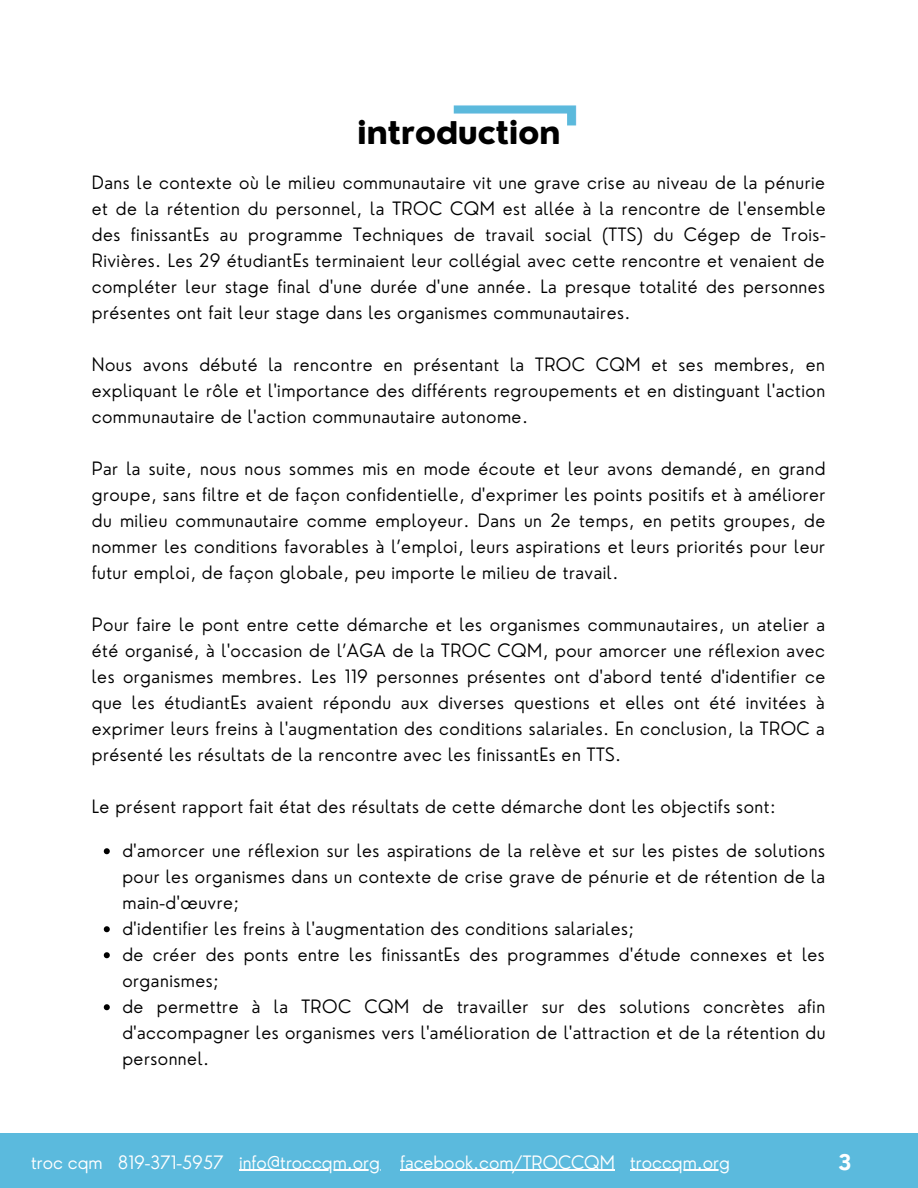
<style>
.page{position:relative;width:918px;height:1188px;background:#fff}
.page>*{position:absolute;margin:0;border:0;box-sizing:border-box;transform-origin:0 0}
.t1{font:800 30.45px "Nourd";letter-spacing:-.02em;color:#000}
.t2{font:700 21px "Nourd";color:#fff}
.t3{font:300 18px/26px "Nourd";letter-spacing:.025em;color:#000;text-align:justify}
.t4{font:300 18px "Nourd";color:#fff}
</style>
<div class="page">
<div style="left:0;top:1133px;width:918px;height:55px;background:#5bbadd"></div>
<img style="left:453px;top:105px;width:124px;height:21px">
<svg style="left:104px;top:848px;width:6px;height:6px"></svg>
<svg style="left:104px;top:926px;width:6px;height:6px"></svg>
<svg style="left:104px;top:952px;width:6px;height:6px"></svg>
<svg style="left:104px;top:1004px;width:6px;height:6px"></svg>
<hr style="left:239px;top:1170px;width:141px;height:1px;background:#fff">
<hr style="left:400px;top:1170px;width:215px;height:1px;background:#fff">
<hr style="left:630px;top:1170px;width:100px;height:1px;background:#fff">
<h1 class="t1" style="left:357px;top:114px;width:205px">introduction</h1>
<p class="t3" style="left:92px;top:170px;width:735px">Dans le contexte où le milieu communautaire vit une grave crise au niveau de la pénurie et de la rétention du personnel, la TROC CQM est allée à la rencontre de l'ensemble des finissantEs au programme Techniques de travail social (TTS) du Cégep de Trois-Rivières. Les 29 étudiantEs terminaient leur collégial avec cette rencontre et venaient de compléter leur stage final d'une durée d'une année. La presque totalité des personnes présentes ont fait leur stage dans les organismes communautaires.</p>
<p class="t3" style="left:92px;top:352px;width:735px">Nous avons débuté la rencontre en présentant la TROC CQM et ses membres, en expliquant le rôle et l'importance des différents regroupements et en distinguant l'action communautaire de l'action communautaire autonome.</p>
<p class="t3" style="left:92px;top:456px;width:735px">Par la suite, nous nous sommes mis en mode écoute et leur avons demandé, en grand groupe, sans filtre et de façon confidentielle, d'exprimer les points positifs et à améliorer du milieu communautaire comme employeur. Dans un 2e temps, en petits groupes, de nommer les conditions favorables à l’emploi, leurs aspirations et leurs priorités pour leur futur emploi, de façon globale, peu importe le milieu de travail.</p>
<p class="t3" style="left:92px;top:612px;width:735px">Pour faire le pont entre cette démarche et les organismes communautaires, un atelier a été organisé, à l'occasion de l’AGA de la TROC CQM, pour amorcer une réflexion avec les organismes membres. Les 119 personnes présentes ont d'abord tenté d'identifier ce que les étudiantEs avaient répondu aux diverses questions et elles ont été invitées à exprimer leurs freins à l'augmentation des conditions salariales. En conclusion, la TROC a présenté les résultats de la rencontre avec les finissantEs en TTS.</p>
<p class="t3" style="left:92px;top:794px;width:685px">Le présent rapport fait état des résultats de cette démarche dont les objectifs sont:</p>
<p class="t3" style="left:122px;top:838px;width:705px;text-align:left">d'amorcer une réflexion sur les aspirations de la relève et sur les pistes de solutions pour les organismes dans un contexte de crise grave de pénurie et de rétention de la main-d'œuvre;<br>d'identifier les freins à l'augmentation des conditions salariales;<br>de créer des ponts entre les finissantEs des programmes d'étude connexes et les organismes;<br>de permettre à la TROC CQM de travailler sur des solutions concrètes afin d'accompagner les organismes vers l'amélioration de l'attraction et de la rétention du personnel.</p>
<p class="t4" style="left:31px;top:1151px;width:700px">troc cqm 819-371-5957 info@troccqm.org facebook.com/TROCCQM troccqm.org</p>
<p class="t2" style="left:838px;top:1149px;width:15px">3</p>
</div>
